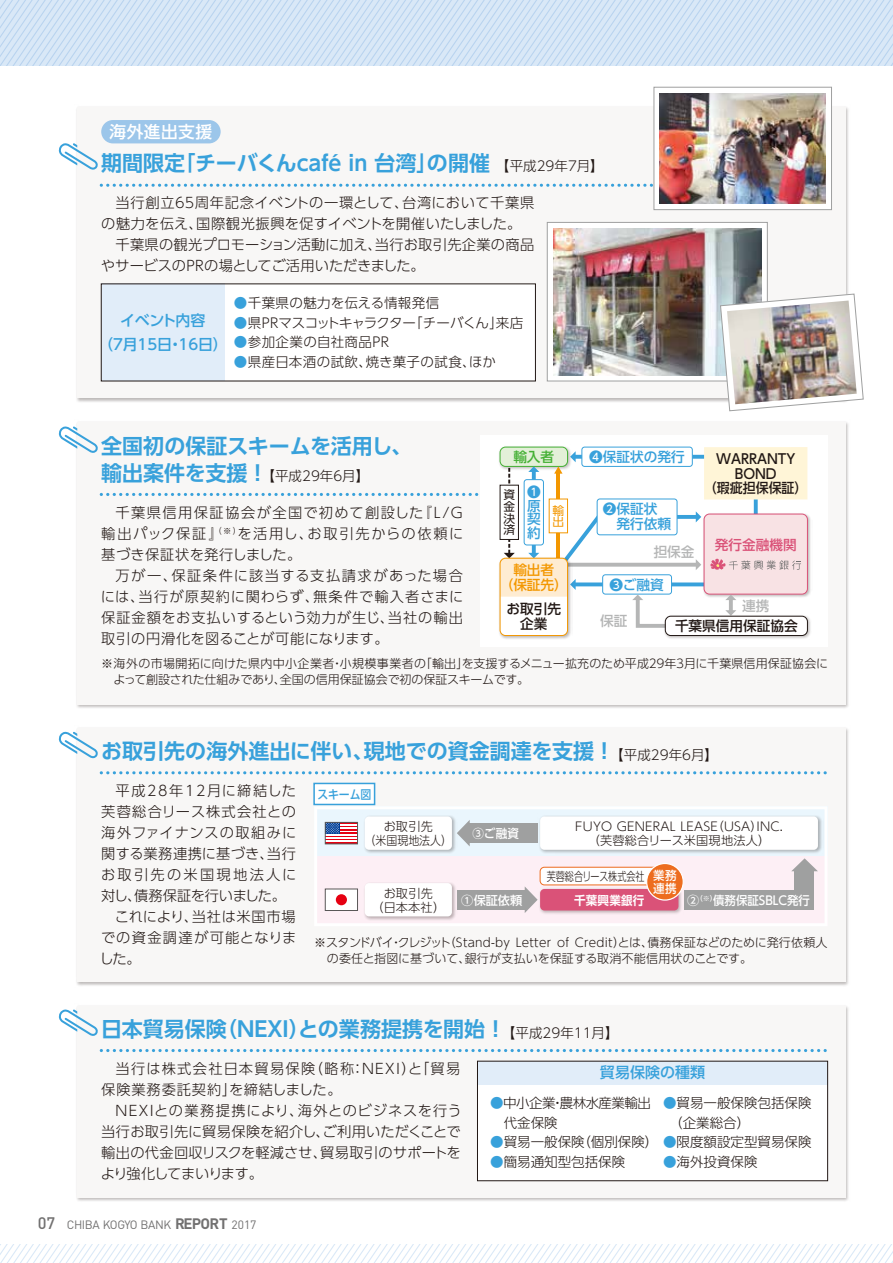
<style>
.page{position:relative;width:893px;height:1263px;background:#fff}
.page>*{position:absolute;margin:0;border:0;box-sizing:border-box;transform-origin:0 0}
.t1{font:700 21px "UD Shin Go Pro De";color:#38a1db}
.t2{font:500 16.65px "UD Shin Go Pro";letter-spacing:.03em;color:#fff}
.t3{font:500 15px/24px "UD Shin Go Pro";color:#38a1db;text-align:center}
.t4{font:300 14.25px/21px "UD Shin Go Pro";letter-spacing:.02em;color:#221815;text-align:justify}
.t5{font:300 14.25px/21px "UD Shin Go Pro";letter-spacing:.075em;color:#221815}
.t6{font:300 14.25px "UD Shin Go Pro";letter-spacing:-.01em;color:#221815}
.t7{font:300 14.25px "UD Shin Go Pro";letter-spacing:-.03em;color:#221815}
.t8{font:300 14.25px "UD Shin Go Pro";letter-spacing:.11em;color:#221815}
.t9{font:300 14.25px "UD Shin Go Pro";letter-spacing:.07em;color:#221815}
.t10{font:300 14.25px "UD Shin Go Pro";letter-spacing:.04em;color:#221815}
.t11{font:300 14.25px "UD Shin Go Pro";letter-spacing:.09em;color:#221815}
.t12{font:300 14.25px "UD Shin Go Pro";letter-spacing:.16em;color:#221815}
.t13{font:500 13.65px/13.6px "UD Shin Go Pro";color:#38a1db}
.t14{font:500 13.65px/14.5px "UD Shin Go Pro";color:#221815;text-align:center;scale:.95 1}
.t15{font:500 13.65px/15.6px "UD Shin Go Pro";color:#221815;text-align:center}
.t16{font:500 13.65px/15.6px "UD Shin Go Pro";color:#f39700;text-align:center}
.t17{font:500 13.65px "UD Shin Go Pro";color:#b5b6b6}
.t18{font:500 13.65px "UD Shin Go Pro";color:#da5278}
.t19{font:500 13.65px "UD Shin Go Pro";color:#45b035}
.t20{font:300 13.5px/19.5px "UD Shin Go Pro";color:#221815}
.t21{font:300 13.5px "UD Shin Go Pro";letter-spacing:.03em;color:#221815}
.t22{font:300 13.5px "UD Shin Go Pro";letter-spacing:-.055em;color:#221815}
.t23{font:300 13.5px/19.5px "UD Shin Go Pro";letter-spacing:-.04em;color:#221815}
.t24{font:300 12.15px/13.6px "UD Shin Go Pro";letter-spacing:.02em;color:#221815;text-align:center}
.t25{font:500 12.15px "UD Shin Go Pro";color:#fff}
.t26{font:300 12.15px/13.6px "UD Shin Go Pro";color:#221815;text-align:center}
.t27{font:300 12.15px "UD Shin Go Pro";color:#221815;scale:.75 1}
.t28{font:500 12.15px/13.6px "UD Shin Go Pro";color:#fff;scale:.95 1}
.t29{font:700 12.15px "UD Shin Go Pro De";letter-spacing:.02em;color:#fff;scale:.95 1}
.t30{font:500 12.15px "UD Shin Go Pro";letter-spacing:-.015em;color:#38a1db;scale:.9 1}
.t31{font:300 12px/16.5px "UD Shin Go Pro";color:#221815}
.t32{font:300 12px/16.5px "UD Shin Go Pro";letter-spacing:.02em;color:#221815}
.t33{font:12px "DIN";letter-spacing:-.04em;color:#727171}
.t34{font:11.7px/11.7px "UD Shin Go Pro";color:#221815;text-align:justify}
.t35{font:11.7px/11.7px "UD Shin Go Pro";color:#f39700}
.s1{color:#38a1db}
.s2{font-family:"UD Shin Go Pro De";font-weight:700;font-size:21px;color:#38a1db}
.s3{font-family:"UD Shin Go Pro";font-weight:300;font-size:13.5px;color:#221815}
.s4{font-weight:500;font-size:16.5px}
.s5{font-weight:700;font-size:15px}
</style>
<div class="page">
<svg style="left:0;top:1244px;width:893px;height:19px"></svg>
<svg style="left:0;top:0;width:893px;height:66px;background:#d2e3f5"></svg>
<img style="left:76px;top:728px;width:773px;height:258px">
<div style="left:77px;top:728px;width:768px;height:254px;background:#f8f7f6"></div>
<svg style="left:101px;top:771px;width:726px;height:3px"></svg>
<svg style="left:59px;top:732px;width:39px;height:26px"></svg>
<div style="left:313px;top:783px;width:62px;height:22px;background:#fff;border:2px solid #38a1db"></div>
<svg style="left:317px;top:810px;width:507px;height:111px"></svg>
<svg style="left:791px;top:858px;width:27px;height:13px"></svg>
<div style="left:795px;top:870px;width:19px;height:38px;background:#9fa0a0"></div>
<div style="left:684px;top:890px;width:130px;height:20px;background:#9fa0a0"></div>
<div style="left:77px;top:422px;width:768px;height:282px;background:#f8f7f6"></div>
<div style="left:480px;top:435px;width:347px;height:212px;background:#fff"></div>
<img style="left:499px;top:630px;width:72px;height:9px">
<div style="left:500px;top:558px;width:67px;height:77px;background:#fff;border-radius:6px"></div>
<div style="left:500px;top:558px;width:68px;height:78px;border:1px solid #f39700;border-radius:6px"></div>
<svg style="left:59px;top:426px;width:752px;height:204px"></svg>
<img style="left:663px;top:614px;width:148px;height:25px">
<div style="left:665px;top:616px;width:142px;height:19px;background:#fff;border-radius:6px"></div>
<div style="left:665px;top:616px;width:143px;height:20px;border:1px solid #221815;border-radius:6px"></div>
<img style="left:76px;top:105px;width:773px;height:297px">
<div style="left:77px;top:107px;width:768px;height:291px;background:#f8f7f6"></div>
<svg style="left:101px;top:184px;width:553px;height:3px"></svg>
<svg style="left:59px;top:143px;width:39px;height:27px"></svg>
<div style="left:101px;top:120px;width:120px;height:23px;background:#9cc6ea;border-radius:12px"></div>
<div style="left:547px;top:222px;width:221px;height:159px;background:#fff;border:1px solid #9fa0a0"></div>
<img style="left:553px;top:228px;width:208px;height:147px">
<div style="left:654px;top:87px;width:178px;height:123px;background:#fff;border:1px solid #9fa0a0"></div>
<img style="left:660px;top:93px;width:165px;height:111px">
<div style="left:101px;top:284px;width:434px;height:97px;background:#fff"></div>
<div style="left:101px;top:284px;width:124px;height:97px;background:#e1edf9"></div>
<svg style="left:720px;top:293px;width:144px;height:118px"></svg>
<img style="left:727px;top:300px;width:130px;height:104px">
<img style="left:76px;top:1006px;width:773px;height:195px">
<div style="left:77px;top:1006px;width:768px;height:191px;background:#f8f7f6"></div>
<svg style="left:101px;top:1049px;width:726px;height:3px"></svg>
<svg style="left:59px;top:1009px;width:39px;height:27px"></svg>
<div style="left:477px;top:1061px;width:351px;height:120px;background:#fff"></div>
<div style="left:477px;top:1061px;width:351px;height:23px;background:#e1edf9"></div>
<div style="left:477px;top:1061px;width:351px;height:120px;border:1px solid #221815"></div>
<p class="t2" style="left:110px;top:118px;width:104px">海外進出支援</p>
<h1 class="t1" style="left:101px;top:146px;width:390px">期間限定「チーバくんcafé in 台湾」の開催</h1>
<p class="t20" style="left:496px;top:156px;width:109px">【平成29年7月】</p>
<p class="t4" style="left:115px;top:192px;width:420px">当行創立６５周年記念イベントの一環として、台湾において千葉県</p>
<p class="t4" style="left:101px;top:213px;width:422px">の魅力を伝え、国際観光振興を促すイベントを開催いたしました。</p>
<p class="t4" style="left:115px;top:234px;width:420px">千葉県の観光プロモーション活動に加え、当行お取引先企業の商品</p>
<p class="t6" style="left:101px;top:254px;width:325px">やサービスのPRの場としてご活用いただきました。</p>
<p class="t3" style="left:98px;top:308px;width:131px">イベント内容<br>（7月15日・16日）</p>
<p class="t21" style="left:234px;top:292px;width:207px"><span class="s1">●</span>千葉県の魅力を伝える情報発信</p>
<p class="t22" style="left:234px;top:312px;width:291px"><span class="s1">●</span>県PRマスコットキャラクター「チーバくん」来店</p>
<p class="t21" style="left:234px;top:331px;width:157px"><span class="s1">●</span>参加企業の自社商品PR</p>
<p class="t21" style="left:234px;top:351px;width:264px"><span class="s1">●</span>県産日本酒の試飲、焼き菓子の試食、ほか</p>
<h1 class="t1" style="left:101px;top:429px;width:312px">全国初の保証スキームを活用し、</h1>
<p class="t20" style="left:101px;top:465px;width:269px"><span class="s2">輸出案件を支援 ！</span>【平成29年6月】</p>
<p class="t4" style="left:101px;top:501px;width:364px;text-indent:14px">千葉県信用保証協会が全国で初めて創設した『L/G輸出パック保証』<sup>（※）</sup>を活用し、お取引先からの依頼に基づき保証状を発行しました。</p>
<p class="t4" style="left:101px;top:564px;width:364px;text-indent:15px">万が一、保証条件に該当する支払請求があった場合には、当行が原契約に関わらず、無条件で輸入者さまに保証金額をお支払いするという効力が生じ、当社の輸出取引の円滑化を図ることが可能になります。</p>
<p class="t31" style="left:113px;top:654px;width:716px;text-indent:-12px">※海外の市場開拓に向けた県内中小企業者・小規模事業者の「輸出」を支援するメニュー拡充のため平成２９年３月に千葉県信用保証協会によって創設された仕組みであり、全国の信用保証協会で初の保証スキームです。</p>
<p class="t19" style="left:513px;top:446px;width:42px">輸入者</p>
<p class="t13" style="left:589px;top:450px;width:97px">❹保証状の発行</p>
<p class="t14" style="left:704px;top:451px;width:111px">WARRANTY<br>BOND<br>（瑕疵担保保証）</p>
<p class="t13" style="left:527px;top:485px;width:15px;text-align:justify">❶原契約</p>
<p class="t34" style="left:503px;top:489px;width:13px">資金決済</p>
<p class="t13" style="left:603px;top:500px;width:70px;line-height:15.6px">❷保証状　発行依頼</p>
<p class="t35" style="left:552px;top:504px;width:13px">輸出</p>
<p class="t18" style="left:715px;top:534px;width:83px">発行金融機関</p>
<p class="t17" style="left:654px;top:541px;width:42px">担保金</p>
<p class="t16" style="left:500px;top:561px;width:70px">輸出者<br>（保証先）</p>
<p class="t13" style="left:610px;top:577px;width:56px">❸ご融資</p>
<p class="t17" style="left:742px;top:594px;width:29px">連携</p>
<p class="t15" style="left:506px;top:600px;width:56px">お取引先企業</p>
<p class="t17" style="left:600px;top:610px;width:29px">保証</p>
<p class="t15" style="left:675px;top:618px;width:124px">千葉県信用保証協会</p>
<h1 class="t1" style="left:101px;top:734px;width:618px">お取引先の海外進出に伴い、現地での資金調達を支援 ！<span class="s3">【平成29年6月】</span></h1>
<p class="t8" style="left:116px;top:779px;width:182px">平成28年12月に締結した</p>
<p class="t5" style="left:101px;top:800px;width:196px">芙蓉総合リース株式会社との</p>
<p class="t9" style="left:101px;top:821px;width:197px">海外ファイナンスの取組みに</p>
<p class="t4" style="left:101px;top:842px;width:196px">関する業務連携に基づき、当行</p>
<p class="t12" style="left:101px;top:863px;width:197px">お取引先の米国現地法人に</p>
<p class="t7" style="left:101px;top:884px;width:186px">対し、債務保証を行いました。</p>
<p class="t10" style="left:115px;top:905px;width:183px">これにより、当社は米国市場</p>
<p class="t11" style="left:101px;top:926px;width:197px">での資金調達が可能となりま</p>
<p class="t4" style="left:100px;top:948px;width:43px">した。</p>
<p class="t30" style="left:317px;top:785px;width:61px">スキーム図</p>
<p class="t24" style="left:575px;top:819px;width:209px">FUYO GENERAL LEASE（USA）INC.（芙蓉総合リース米国現地法人）</p>
<p class="t26" style="left:365px;top:819px;width:89px">お取引先<br>（米国現地法人）</p>
<p class="t28" style="left:473px;top:826px;width:50px">③ご融資</p>
<p class="t28" style="left:653px;top:868px;width:26px">業務連携</p>
<p class="t27" style="left:547px;top:867px;width:132px">芙蓉総合リース株式会社</p>
<p class="t24" style="left:372px;top:886px;width:75px">お取引先<br>（日本本社）</p>
<p class="t25" style="left:461px;top:890px;width:62px">①保証依頼</p>
<p class="t29" style="left:574px;top:890px;width:76px">千葉興業銀行</p>
<p class="t25" style="left:687px;top:890px;width:124px">②<sup>（※）</sup>債務保証SBLC発行</p>
<p class="t32" style="left:327px;top:933px;width:502px;text-indent:-13px">※スタンドバイ・クレジット（Stand-by Letter of Credit）とは、債務保証などのために発行依頼人の委任と指図に基づいて、銀行が支払いを保証する取消不能信用状のことです。</p>
<h1 class="t1" style="left:101px;top:1012px;width:519px">日本貿易保険（NEXI）との業務提携を開始 ！<span class="s3">【平成29年11月】</span></h1>
<p class="t5" style="left:101px;top:1057px;width:361px;text-indent:14px">当行は株式会社日本貿易保険（略称：NEXI）と「貿易保険業務委託契約」を締結しました。</p>
<p class="t4" style="left:101px;top:1099px;width:362px;text-indent:15px">NEXIとの業務提携により、海外とのビジネスを行う当行お取引先に貿易保険を紹介し、ご利用いただくことで輸出の代金回収リスクを軽減させ、貿易取引のサポートをより強化してまいります。</p>
<p class="t3" style="left:600px;top:1060px;width:107px">貿易保険の種類</p>
<p class="t23" style="left:490px;top:1093px;width:162px"><span class="s1">●</span>中小企業・農林水産業輸出　代金保険</p>
<p class="t20" style="left:490px;top:1132px;width:323px"><span class="s1">●</span>貿易一般保険（個別保険） <span class="s1">●</span>限度額設定型貿易保険</p>
<p class="t20" style="left:490px;top:1151px;width:136px"><span class="s1">●</span>簡易通知型包括保険</p>
<p class="t20" style="left:663px;top:1093px;width:150px"><span class="s1">●</span>貿易一般保険包括保険　（企業総合）</p>
<p class="t20" style="left:663px;top:1151px;width:96px"><span class="s1">●</span>海外投資保険</p>
<p class="t33" style="left:38px;top:1217px;width:220px"><span class="s4">07</span> CHIBA KOGYO BANK <span class="s5">REPORT</span> 2017</p>
</div>
